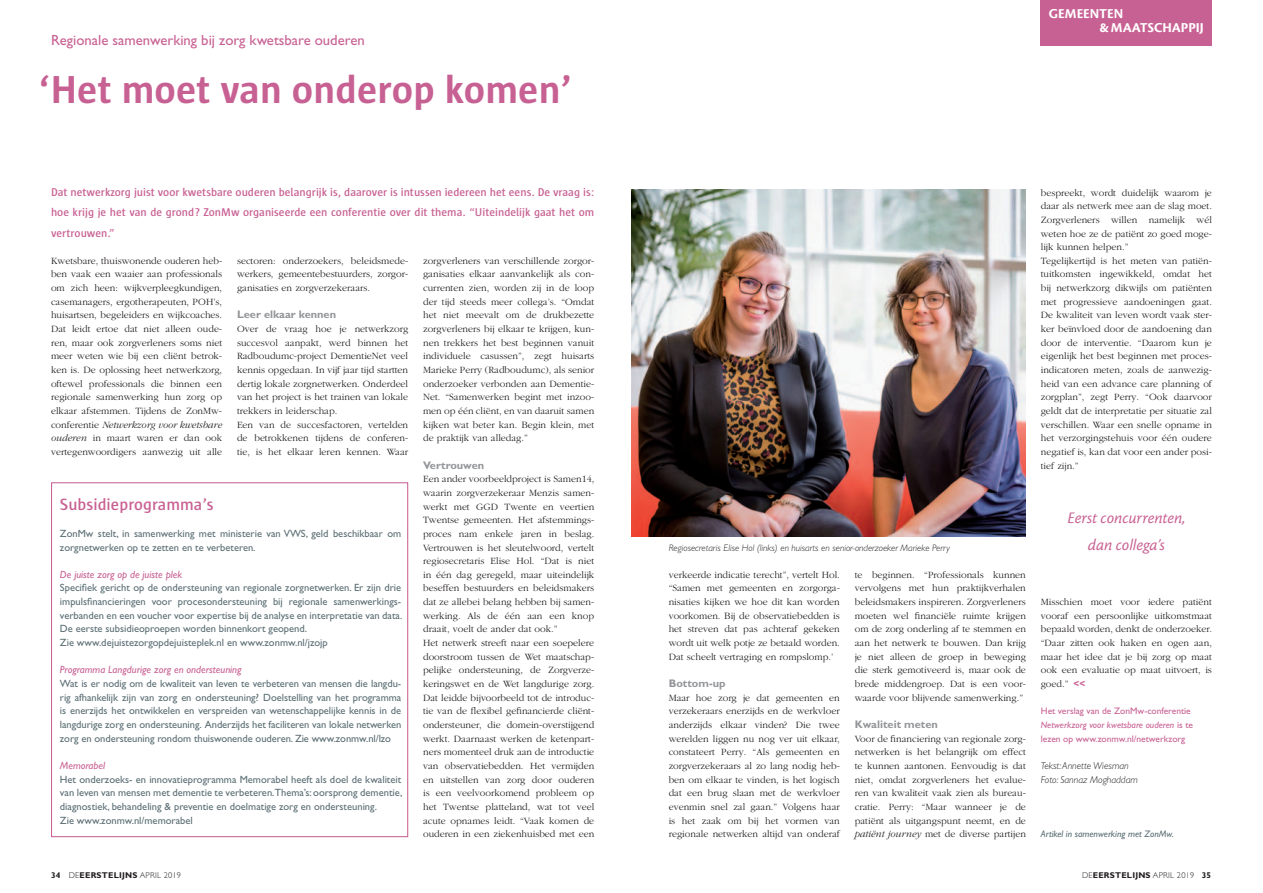
<style>
.page{position:relative;width:1263px;height:893px;background:#fff}
.page>*{position:absolute;margin:0;border:0;box-sizing:border-box;transform-origin:0 0}
.t1{font:700 39.9px "Sun";letter-spacing:.005em;color:#c86193}
.t2{font:16.8px/27.3px "Cronos MM It 408 16";letter-spacing:.005em;color:#c86193;text-align:center}
.t3{font:600 16.8px "Sun";letter-spacing:.005em;color:#c86193}
.t4{font:14.7px "Gill Sans";color:#c86193}
.t5{font:14.1px/13.6px "Cronos MM 700 14";color:#fff}
.t6{font:600 11.55px/20.4px "Sun";color:#c86193;text-align:justify}
.t7{font:700 10.95px "Gill Sans";color:#939598}
.t8{font:10.5px/13.6px "Gill Sans";color:#5b6e74}
.t9{font:italic 10.5px "Gill Sans";color:#c86193}
.t10{font:300 10.05px/13.6px "Garamond";color:#231f20;text-align:justify}
.t11{font:italic 300 10.05px/13.6px "Gill Sans";color:#231f20}
.t12{font:9.45px/13.6px "Gill Sans";color:#c86193}
.t13{font:italic 300 9.45px "Gill Sans";color:#231f20}
.t14{font:italic 9.45px "Gill Sans";color:#5b6e74}
.t15{font:700 8.4px "Gill Sans";letter-spacing:.025em;color:#231f20}
.s1{font-style:italic}
.s2{font-family:"Gill Sans";font-weight:700;color:#c86193}
.s3{font-weight:300}
</style>
<div class="page">
<div style="left:51px;top:482px;width:357px;height:355px;border:1px solid #c86193"></div>
<img style="left:631px;top:189px;width:395px;height:348px">
<div style="left:1041px;top:0;width:171px;height:45px;background:#c86193"></div>
<h3 class="t4" style="left:51px;top:35px;width:315px">Regionale samenwerking bij zorg kwetsbare ouderen</h3>
<h1 class="t1" style="left:38px;top:75px;width:536px">‘Het moet van onderop komen’</h1>
<p class="t6" style="left:51px;top:183px;width:545px">Dat netwerkzorg juist voor kwetsbare ouderen belangrijk is, daarover is intussen iedereen het eens. De vraag is: hoe krijg je het van de grond? ZonMw organiseerde een conferentie over dit thema. “Uiteindelijk gaat het om vertrouwen.”</p>
<p class="t10" style="left:51px;top:255px;width:173px">Kwetsbare, thuiswonende ouderen heb&shy;ben vaak een waaier aan professionals om zich heen: wijkverpleegkundigen, casemanagers, ergotherapeuten, POH’s, huisartsen, begeleiders en wijkcoaches.<br>Dat leidt ertoe dat niet alleen oude&shy;ren, maar ook zorgverleners soms niet meer weten wie bij een cliënt betrok&shy;ken is. De oplossing heet netwerkzorg, oftewel professionals die binnen een regionale samenwerking hun zorg op elkaar afstemmen. Tijdens de ZonMw&shy;conferentie <span class="s1">Netwerkzorg voor kwetsbare ouderen</span> in maart waren er dan ook vertegenwoordigers aanwezig uit alle</p>
<p class="t10" style="left:237px;top:255px;width:173px">sectoren: onderzoekers, beleidsmede&shy;werkers, gemeentebestuurders, zorgor&shy;ganisaties en zorgverzekeraars.</p>
<p class="t7" style="left:237px;top:311px;width:101px">Leer elkaar kennen</p>
<p class="t10" style="left:237px;top:323px;width:173px;text-align:left">Over de vraag hoe je netwerkzorg succesvol aanpakt, werd binnen het Radboudumc-project DementieNet veel kennis opgedaan. In vijf jaar tijd startten dertig lokale zorgnetwerken. Onderdeel van het project is het trainen van lokale trekkers in leiderschap.<br>Een van de succesfactoren, vertelden de betrokkenen tijdens de conferen&shy;tie, is het elkaar leren kennen. Waar</p>
<h2 class="t3" style="left:60px;top:498px;width:155px">Subsidieprogramma’s</h2>
<p class="t8" style="left:60px;top:528px;width:343px">ZonMw stelt, in samenwerking met ministerie van VWS, geld beschikbaar om zorgnetwerken op te zetten en te verbeteren.</p>
<p class="t9" style="left:60px;top:571px;width:124px">De juiste zorg op de juiste plek</p>
<p class="t8" style="left:60px;top:582px;width:344px">Specifiek gericht op de ondersteuning van regionale zorgnetwerken. Er zijn drie impulsfinancieringen voor procesondersteuning bij regionale samenwerkings&shy;verbanden en een voucher voor expertise bij de analyse en interpretatie van data.<br>De eerste subsidieoproepen worden binnenkort geopend.<br>Zie www.dejuistezorgopdejuisteplek.nl en www.zonmw.nl/jzojp</p>
<p class="t9" style="left:60px;top:666px;width:183px">Programma Langdurige zorg en ondersteuning</p>
<p class="t8" style="left:60px;top:678px;width:343px;text-align:justify">Wat is er nodig om de kwaliteit van leven te verbeteren van mensen die langdu&shy;rig afhankelijk zijn van zorg en ondersteuning? Doelstelling van het programma is enerzijds het ontwikkelen en verspreiden van wetenschappelijke kennis in de langdurige zorg en ondersteuning. Anderzijds het faciliteren van lokale netwerken zorg en ondersteuning rondom thuiswonende ouderen. Zie www.zonmw.nl/lzo</p>
<p class="t9" style="left:60px;top:762px;width:47px">Memorabel</p>
<p class="t8" style="left:60px;top:773px;width:344px">Het onderzoeks- en innovatieprogramma Memorabel heeft als doel de kwaliteit van leven van mensen met dementie te verbeteren.Thema’s: oorsprong dementie, diagnostiek, behandeling &amp; preventie en doelmatige zorg en ondersteuning.<br>Zie www.zonmw.nl/memorabel</p>
<p class="t10" style="left:423px;top:255px;width:173px">zorgverleners van verschillende zorgor&shy;ganisaties elkaar aanvankelijk als con&shy;currenten zien, worden zij in de loop der tijd steeds meer collega’s. “Omdat het niet meevalt om de drukbezette zorgverleners bij elkaar te krijgen, kun&shy;nen trekkers het best beginnen vanuit individuele casussen”, zegt huisarts Marieke Perry (Radboudumc), als senior onderzoeker verbonden aan Dementie-Net. “Samenwerken begint met inzoo&shy;men op één cliënt, en van daaruit samen kijken wat beter kan. Begin klein, met de praktijk van alledag.”</p>
<p class="t7" style="left:423px;top:461px;width:63px">Vertrouwen</p>
<p class="t10" style="left:423px;top:473px;width:173px;text-align:left">Een ander voorbeeldproject is Samen14, waarin zorgverzekeraar Menzis samen&shy;werkt met GGD Twente en veertien Twentse gemeenten. Het afstemmings&shy;proces nam enkele jaren in beslag.<br>Vertrouwen is het sleutelwoord, vertelt regiosecretaris Elise Hol. “Dat is niet in één dag geregeld, maar uiteindelijk beseffen bestuurders en beleidsmakers dat ze allebei belang hebben bij samen&shy;werking. Als de één aan een knop draait, voelt de ander dat ook.”<br>Het netwerk streeft naar een soepelere doorstroom tussen de Wet maatschap&shy;pelijke ondersteuning, de Zorgverze&shy;keringswet en de Wet langdurige zorg.<br>Dat leidde bijvoorbeeld tot de introduc&shy;tie van de flexibel gefinancierde cliënt&shy;ondersteuner, die domein-overstijgend werkt. Daarnaast werken de ketenpart&shy;ners momenteel druk aan de introductie van observatiebedden. Het vermijden en uitstellen van zorg door ouderen is een veelvoorkomend probleem op het Twentse platteland, wat tot veel acute opnames leidt. “Vaak komen de ouderen in een ziekenhuisbed met een</p>
<h3 class="t5" style="left:1099px;top:8px;width:106px;text-indent:-51px">GEMEENTEN<br>&amp; MAATSCHAPPIJ</h3>
<p class="t10" style="left:1041px;top:186px;width:173px;text-align:left">bespreekt, wordt duidelijk waarom je daar als netwerk mee aan de slag moet.<br>Zorgverleners willen namelijk wél weten hoe ze de patiënt zo goed moge&shy;lijk kunnen helpen.”<br>Tegelijkertijd is het meten van patiën&shy;tuitkomsten ingewikkeld, omdat het bij netwerkzorg dikwijls om patiënten met progressieve aandoeningen gaat.<br>De kwaliteit van leven wordt vaak ster&shy;ker beïnvloed door de aandoening dan door de interventie. “Daarom kun je eigenlijk het best beginnen met proces&shy;indicatoren meten, zoals de aanwezig&shy;heid van een advance care planning of zorgplan”, zegt Perry. “Ook daarvoor geldt dat de interpretatie per situatie zal verschillen. Waar een snelle opname in het verzorgingstehuis voor één oudere negatief is, kan dat voor een ander posi&shy;tief zijn.”</p>
<p class="t13" style="left:669px;top:544px;width:283px">Regiosecretaris Elise Hol (links) en huisarts en senior-onderzoeker Marieke Perry</p>
<p class="t10" style="left:669px;top:569px;width:173px">verkeerde indicatie terecht”, vertelt Hol. “Samen met gemeenten en zorgorga&shy;nisaties kijken we hoe dit kan worden voorkomen. Bij de observatiebedden is het streven dat pas achteraf gekeken wordt uit welk potje ze betaald worden.<br>Dat scheelt vertraging en rompslomp.’</p>
<p class="t7" style="left:669px;top:679px;width:58px">Bottom-up</p>
<p class="t10" style="left:669px;top:691px;width:173px">Maar hoe zorg je dat gemeenten en verzekeraars enerzijds en de werkvloer anderzijds elkaar vinden? Die twee werelden liggen nu nog ver uit elkaar, constateert Perry. “Als gemeenten en zorgverzekeraars al zo lang nodig heb&shy;ben om elkaar te vinden, is het logisch dat een brug slaan met de werkvloer evenmin snel zal gaan.” Volgens haar is het zaak om bij het vormen van regio nale netwerken altijd van onderaf</p>
<p class="t10" style="left:855px;top:569px;width:173px">te beginnen. “Professionals kunnen vervolgens met hun praktijkverhalen beleidsmakers inspireren. Zorgverleners moeten wel financiële ruimte krijgen om de zorg onderling af te stemmen en aan het netwerk te bouwen. Dan krijg je niet alleen de groep in beweging die sterk gemotiveerd is, maar ook de brede middengroep. Dat is een voor&shy;waarde voor blijvende samenwerking.”</p>
<p class="t7" style="left:855px;top:720px;width:85px">Kwaliteit meten</p>
<p class="t10" style="left:855px;top:732px;width:173px">Voor de financiering van regionale zorg&shy;netwerken is het belangrijk om effect te kunnen aantonen. Eenvoudig is dat niet, omdat zorgverleners het evalue&shy;ren van kwaliteit vaak zien als bureau&shy;cratie. Perry: “Maar wanneer je de patiënt als uitgangspunt neemt, en de <span class="s1">patiënt journey</span> met de diverse partijen</p>
<h2 class="t2" style="left:1067px;top:505px;width:119px">Eerst concurrenten, dan collega’s</h2>
<p class="t10" style="left:1041px;top:596px;width:173px">Misschien moet voor iedere patiënt vooraf een persoonlijke uitkomstmaat bepaald worden, denkt de onderzoeker. “Daar zitten ook haken en ogen aan, maar het idee dat je bij zorg op maat ook een evaluatie op maat uitvoert, is goed.” <span class="s2">&lt;&lt;</span></p>
<p class="t12" style="left:1041px;top:705px;width:154px">Het verslag van de ZonMw-conferentie<br><span class="s1">Netwerkzorg voor kwetsbare ouderen</span> is te lezen op www.zonmw.nl/netwerkzorg</p>
<p class="t11" style="left:1041px;top:760px;width:99px">Tekst: Annette Wiesman<br>Foto: Sannaz Moghaddam</p>
<p class="t14" style="left:1041px;top:831px;width:135px">Artikel in samenwerking met ZonMw.</p>
<p class="t15" style="left:51px;top:872px;width:132px">34 <span class="s3">DE</span>EERSTELIJNS <span class="s3">APRIL 2019</span></p>
<p class="t15" style="left:1082px;top:872px;width:131px"><span class="s3">DE</span>EERSTELIJNS <span class="s3">APRIL 2019</span> 35</p>
</div>
